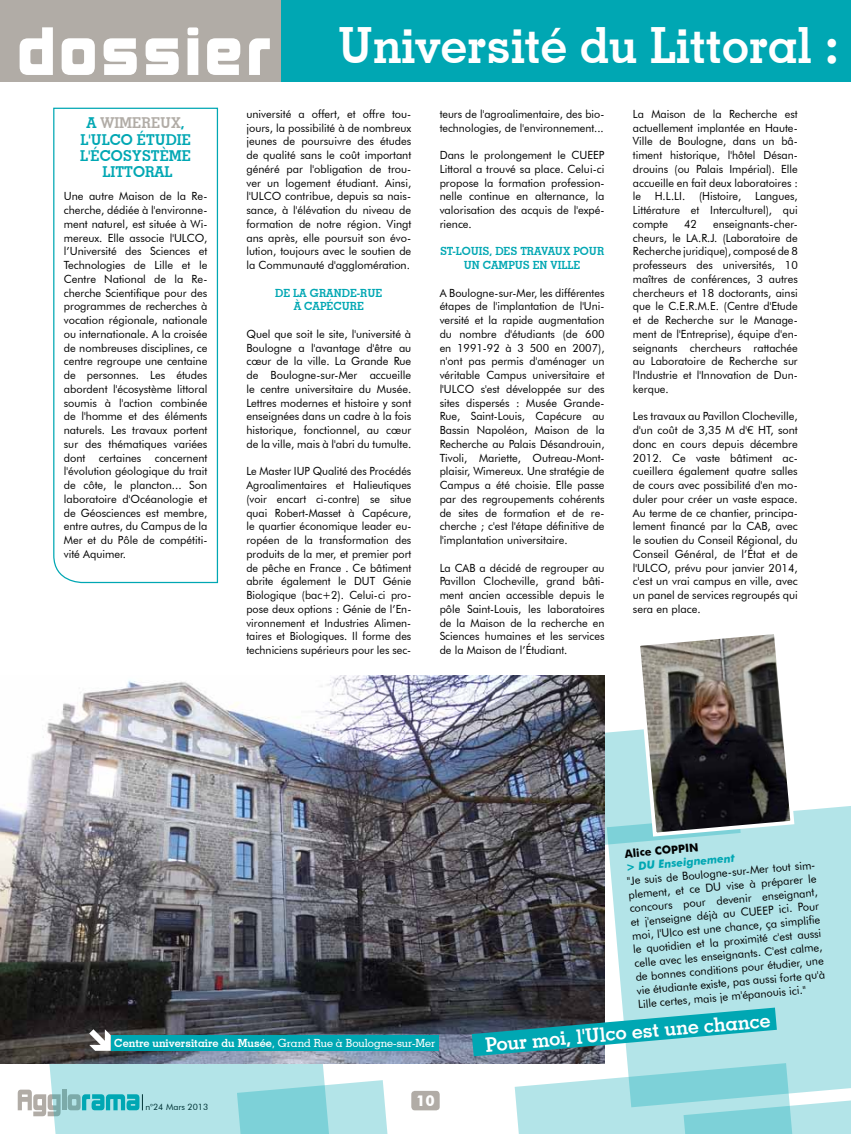
<style>
.page{position:relative;width:851px;height:1134px;background:#fff}
.page>*{position:absolute;margin:0;border:0;box-sizing:border-box;transform-origin:0 0}
.t1{font:700 50px "Geometric Slab 703 BT";color:#fff;scale:.95 1}
.t2{font:700 20px "Geometric Slab 703 BT";color:#fff}
.t3{font:700 15px/16.2px "Geometric Slab 703 BT";color:#00a7b3;text-align:center}
.t4{font:700 15px "Futura BT";color:#fff}
.t5{font:11.25px/13.8px "Futura BT";color:#000;text-align:justify}
.t6{font:11.25px/13.8px "Futura BT";color:#000;text-align:justify;scale:.96 1}
.t7{font:700 11.25px/13.8px "Geometric Slab 703 BT";color:#00a7b3;text-align:center}
.t8{font:700 11.25px "Geometric Slab 703 BT";color:#fff}
.t9{font:italic 700 11.25px "Futura BT";color:#00a7b3}
.t10{font:700 11.25px "Futura BT";color:#000}
.t11{font:8.75px "Futura BT";color:#000}
.s1{font-family:"Kimberley";font-weight:400;font-size:62.5px}
.s2{color:#b1aca6}
.s3{font-weight:500}
</style>
<div class="page">
<div style="left:280px;top:0;width:570px;height:81px;background:#00a7b3"></div>
<div style="left:411px;top:1091px;width:28px;height:19px;background:#b1aca6;border-radius:4px"></div>
<svg style="left:18px;top:1089px;width:27px;height:27px"></svg>
<div style="left:0;top:0;width:280px;height:81px;background:#b1aca6"></div>
<div style="left:609px;top:806px;width:241px;height:257px;background:#b3e4e8"></div>
<svg style="left:341px;top:1080px;width:47px;height:54px;background:#bae6ea"></svg>
<svg style="left:45px;top:1063px;width:296px;height:71px;background:#a4dce1"></svg>
<svg style="left:514px;top:1063px;width:336px;height:71px;background:#abe0e5"></svg>
<svg style="left:53px;top:107px;width:166px;height:477px"></svg>
<img style="left:0;top:675px;width:604px;height:388px">
<img style="left:518px;top:634px;width:278px;height:217px">
<svg style="left:471px;top:1007px;width:305px;height:49px;background:#47a0a9"></svg>
<div style="left:111px;top:1035px;width:327px;height:16px;background:#00a7b3"></div>
<svg style="left:89px;top:1029px;width:22px;height:22px"></svg>
<h1 class="t1" style="left:18px;top:15px;width:866px"><span class="s1">dossier</span> UNIVERSITÉ DU LITTORAL :</h1>
<p class="t5" style="left:246px;top:107px;width:166px">université a offert, et offre tou&shy;jours, la possibilité à de nombreux jeunes de poursuivre des études de qualité sans le coût important généré par l'obligation de trou&shy;ver un logement étudiant. Ainsi, l'ULCO contribue, depuis sa nais&shy;sance, à l'élévation du niveau de formation de notre région. Vingt ans après, elle poursuit son évo&shy;lution, toujours avec le soutien de la Communauté d'agglomération.</p>
<p class="t7" style="left:275px;top:286px;width:109px">DE LA GRANDE-RUE<br>À CAPÉCURE</p>
<p class="t5" style="left:246px;top:327px;width:166px">Quel que soit le site, l'université à Boulogne a l'avantage d'être au cœur de la ville. La Grande Rue de Boulogne-sur-Mer accueille le centre universitaire du Musée.<br>Lettres modernes et histoire y sont enseignées dans un cadre à la fois historique, fonctionnel, au cœur de la ville, mais à l'abri du tumulte.</p>
<p class="t6" style="left:246px;top:464px;width:173px">Le Master IUP Qualité des Procédés Agroalimentaires et Halieutiques (voir encart ci-contre) se situe quai Robert-Masset à Capécure, le quartier économique leader eu&shy;ropéen de la transformation des produits de la mer, et premier port de pêche en France . Ce bâtiment abrite également le DUT Génie Biologique (bac+2). Celui-ci pro&shy;pose deux options : Génie de l’En&shy;vironnement et Industries Alimen&shy;taires et Biologiques. Il forme des techniciens supérieurs pour les sec-</p>
<p class="t5" style="left:632px;top:107px;width:166px">La Maison de la Recherche est actuellement implantée en Haute-Ville de Boulogne, dans un bâ&shy;timent historique, l'hôtel Désan&shy;drouins (ou Palais Impérial). Elle accueille en fait deux laboratoires : le H.L.LI. (Histoire, Langues, Littérature et Interculturel), qui compte</p>
<p class="t6" style="left:439px;top:107px;width:173px">teurs de l'agroalimentaire, des bio&shy;technologies, de l'environnement...</p>
<p class="t5" style="left:439px;top:148px;width:166px">Dans le prolongement le CUEEP Littoral a trouvé sa place. Celui-ci propose la formation profession&shy;nelle continue en alternance, la valorisation des acquis de l'expé&shy;rience.</p>
<p class="t7" style="left:440px;top:244px;width:166px">ST-LOUIS, DES TRAVAUX POUR<br>UN CAMPUS EN VILLE</p>
<p class="t5" style="left:439px;top:286px;width:166px">A Boulogne-sur-Mer, les différentes étapes de l'implantation de l'Uni&shy;versité et la rapide augmentation du nombre d'étudiants (de 600 en 1991-92 à 3 500 en 2007), n'ont pas permis d'aménager un véritable Campus universitaire et l'ULCO s'est développée sur des sites dispersés : Musée Grande-Rue, Saint-Louis, Capécure au Bassin Napoléon, Maison de la Recherche au Palais Désandrouin, Tivoli, Mariette, Outreau-Mont&shy;plaisir, Wimereux. Une stratégie de Campus a été choisie. Elle passe par des regroupements cohérents de sites de formation et de re&shy;cherche ; c'est l'étape définitive de l'implantation universitaire.</p>
<p class="t5" style="left:439px;top:561px;width:166px">La CAB a décidé de regrouper au Pavillon Clocheville, grand bâti&shy;ment ancien accessible depuis le pôle Saint-Louis, les laboratoires de la Maison de la recherche en Sciences humaines et les services de la Maison de l’Étudiant.</p>
<h3 class="t3" style="left:80px;top:115px;width:112px">A <span class="s2">WIMEREUX</span>,<br>L'ULCO ÉTUDIE<br>L'ÉCOSYSTÈME<br>LITTORAL</h3>
<p class="t5" style="left:64px;top:189px;width:145px">Une autre Maison de la Re&shy;cherche, dédiée à l'environne&shy;ment naturel, est située à Wi&shy;mereux. Elle associe l'ULCO, l’Université des Sciences et Technologies de Lille et le Centre National de la Re&shy;cherche Scientifique pour des programmes de recherches à vocation régionale, nationale ou internationale. A la croisée de nombreuses disciplines, ce centre regroupe une centaine de personnes. Les études abordent l'écosystème littoral soumis à l'action combinée de l'homme et des éléments naturels. Les travaux portent sur des thématiques variées dont certaines concernent l'évolution géologique du trait de côte, le plancton... Son laboratoire d'Océanologie et de Géosciences est membre, entre autres, du Campus de la Mer et du Pôle de compétiti&shy;vité Aquimer.</p>
<p class="t5" style="left:632px;top:217px;width:166px;text-indent:80px">enseignants-cher&shy;cheurs, le LA.R.J. (Laboratoire de Recherche juridique), composé de 8 professeurs des universités, 10 maîtres de conférences, 3 autres chercheurs et 18 doctorants, ainsi que le C.E.R.M.E. (Centre d'Etude et de Recherche sur le Manage&shy;ment de l'Entreprise), équipe d'en&shy;seignants chercheurs rattachée au Laboratoire de Recherche sur l'Industrie et l'Innovation de Dun&shy;kerque.</p>
<p class="t5" style="left:632px;top:409px;width:166px">Les travaux au Pavillon Clocheville, d'un coût de 3,35 M d'€ HT, sont donc en cours depuis décembre 2012. Ce vaste bâtiment ac&shy;cueillera également quatre salles de cours avec possibilité d'en mo&shy;duler pour créer un vaste espace.<br>Au terme de ce chantier, principa&shy;lement financé par la CAB, avec le soutien du Conseil Régional, du Conseil Général, de l’État et de l'ULCO, prévu pour janvier 2014, c'est un vrai campus en ville, avec un panel de services regroupés qui sera en place.</p>
<p class="t5" style="left:684px;top:217px;width:14px">42</p>
<p class="t8" style="left:114px;top:1036px;width:322px">CENTRE UNIVERSITAIRE DU MUSÉE<span class="s3">, Grand Rue à Boulogne-sur-Mer</span></p>
<p class="t11" style="left:145px;top:1102px;width:64px">n°24 Mars 2013</p>
<h3 class="t4" style="left:416px;top:1092px;width:20px">10</h3>
<p class="t10" style="left:624px;top:847px;width:75px;rotate:-5deg">Alice Co ppin</p>
<p class="t9" style="left:625px;top:860px;width:110px;rotate:-5deg">&gt; DU Enseignement</p>
<p class="t5" style="left:626px;top:874px;width:197px;text-align:left;rotate:-5deg">"Je suis de Boulogne-sur-Mer tout sim&shy;plement, et ce DU vise à préparer le concours pour devenir enseignant, et j'enseigne déjà au CUEEP ici. Pour moi, l'Ulco est une chance, ça simplifi e le quotidien et la proximité c'est aussi celle avec les enseignants. C'est calme, de bonnes conditions pour étudier, une vie étudiante existe, pas aussi forte qu'à Lille certes, mais je m'épanouis ici."</p>
<h2 class="t2" style="left:484px;top:1032px;width:288px;rotate:-5deg">POURMOI, L'ULCO ESTUNE CHANCE</h2>
</div>
